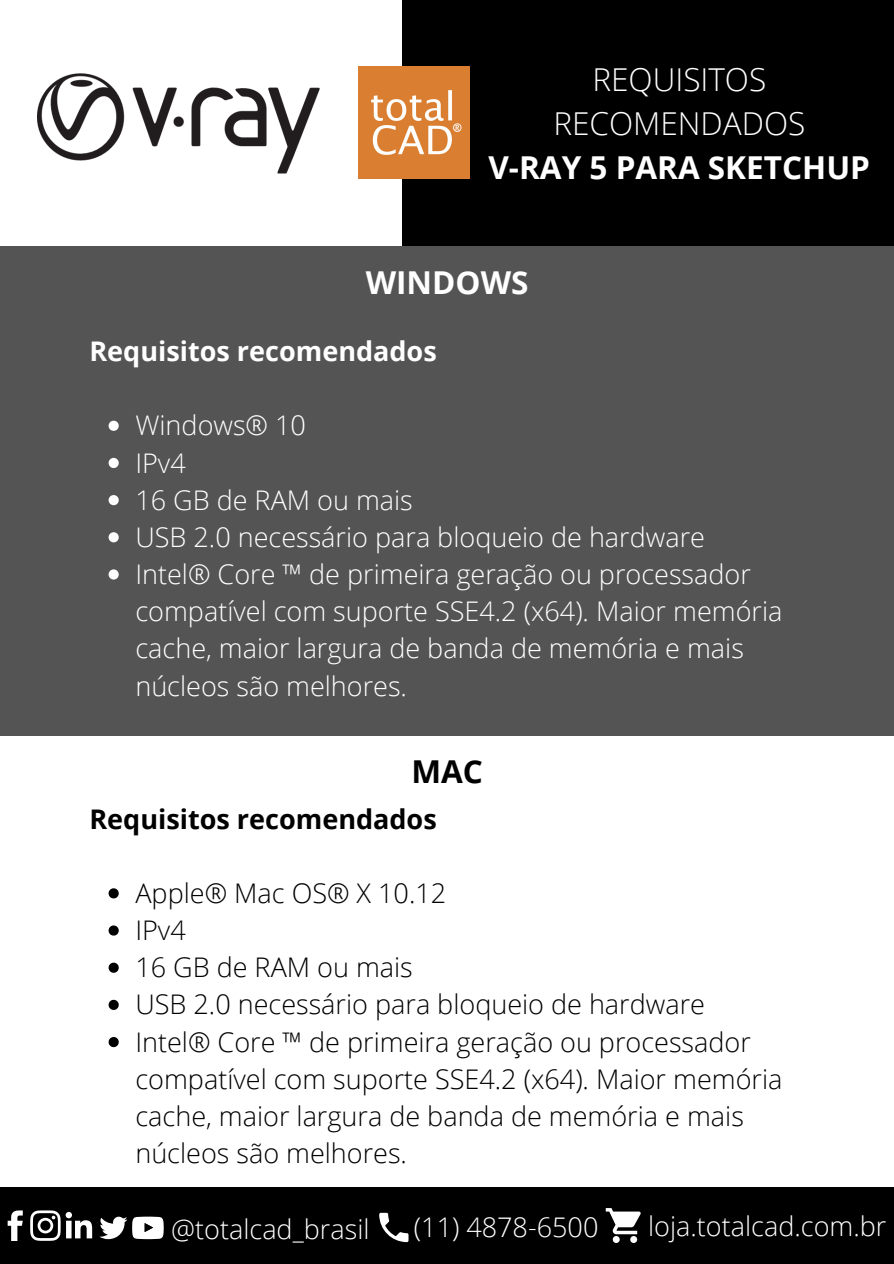
<style>
.page{position:relative;width:894px;height:1264px;background:#fff}
.page>*{position:absolute;margin:0;border:0;box-sizing:border-box;transform-origin:0 0}
.t1{font:700 31.5px "Open Sans";color:#fff}
.t2{font:300 31.5px/44px "Open Sans";color:#fff;text-align:center}
.t3{font:700 31.5px "Open Sans";color:#000}
.t4{font:300 27px/37.2px "Open Sans";color:#fff}
.t5{font:300 27px/37.2px "Open Sans";color:#000}
.t6{font:700 27px "Open Sans";color:#fff}
.t7{font:700 27px "Open Sans";color:#000}
</style>
<div class="page">
<div style="left:402px;top:0;width:491px;height:246px;background:#000"></div>
<img style="left:38px;top:73px;width:281px;height:101px">
<img style="left:358px;top:67px;width:111px;height:111px">
<div style="left:0;top:246px;width:893px;height:489px;background:#545454"></div>
<svg style="left:109px;top:421px;width:10px;height:10px"></svg>
<svg style="left:109px;top:458px;width:10px;height:10px"></svg>
<svg style="left:109px;top:495px;width:10px;height:10px"></svg>
<svg style="left:109px;top:532px;width:10px;height:10px"></svg>
<svg style="left:109px;top:569px;width:10px;height:10px"></svg>
<svg style="left:109px;top:888px;width:10px;height:10px"></svg>
<svg style="left:109px;top:925px;width:10px;height:10px"></svg>
<svg style="left:109px;top:962px;width:10px;height:10px"></svg>
<svg style="left:109px;top:999px;width:10px;height:10px"></svg>
<svg style="left:109px;top:1037px;width:10px;height:10px"></svg>
<div style="left:0;top:1187px;width:893px;height:76px;background:#000"></div>
<svg style="left:8px;top:1210px;width:14px;height:30px"></svg>
<svg style="left:30px;top:1210px;width:62px;height:30px"></svg>
<svg style="left:99px;top:1216px;width:65px;height:23px"></svg>
<svg style="left:379px;top:1212px;width:29px;height:30px"></svg>
<svg style="left:605px;top:1208px;width:35px;height:34px"></svg>
<p class="t2" style="left:553px;top:56px;width:253px">REQUISITOS<br>RECOMENDADOS</p>
<p class="t1" style="left:488px;top:145px;width:383px">V-RAY 5 PARA SKETCHUP</p>
<p class="t1" style="left:365px;top:260px;width:164px">WINDOWS</p>
<p class="t6" style="left:89px;top:332px;width:349px">Requisitos recomendados</p>
<p class="t4" style="left:135px;top:406px;width:648px">Windows® 10<br>IPv4<br>16 GB de RAM ou mais<br>USB 2.0 necessário para bloqueio de hardware<br>Intel® Core ™ de primeira geração ou processador compatível com suporte SSE4.2 (x64). Maior memória cache, maior largura de banda de memória e mais núcleos são melhores.</p>
<p class="t3" style="left:411px;top:749px;width:73px">MAC</p>
<p class="t7" style="left:89px;top:799px;width:349px">Requisitos recomendados</p>
<p class="t5" style="left:135px;top:873px;width:648px">Apple® Mac OS® X 10.12<br>IPv4<br>16 GB de RAM ou mais<br>USB 2.0 necessário para bloqueio de hardware<br>Intel® Core ™ de primeira geração ou processador compatível com suporte SSE4.2 (x64). Maior memória cache, maior largura de banda de memória e mais núcleos são melhores.</p>
<p class="t4" style="left:171px;top:1209px;width:200px">@totalcad_brasil</p>
<p class="t4" style="left:414px;top:1208px;width:186px">(11) 4878-6500</p>
<p class="t4" style="left:648px;top:1206px;width:240px">loja.totalcad.com.br</p>
</div>
